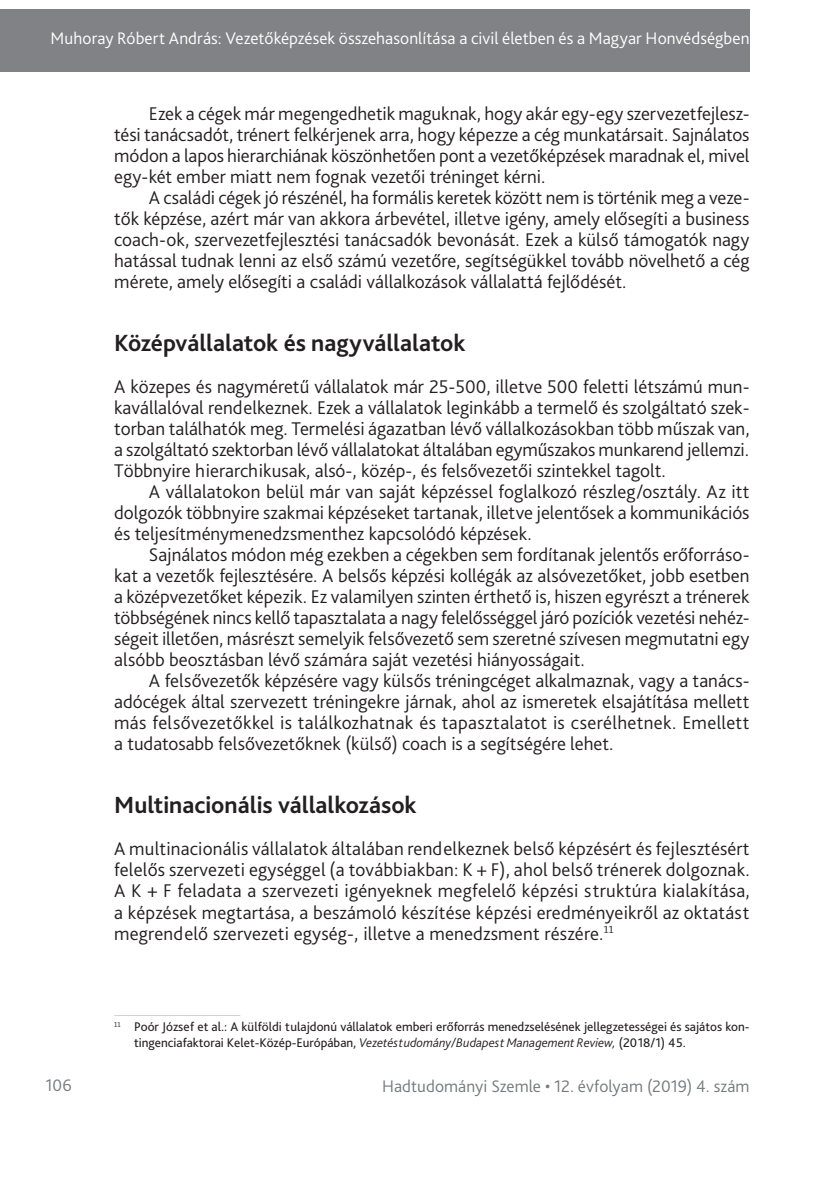
<style>
.page{position:relative;width:834px;height:1181px;background:#fff}
.page>*{position:absolute;margin:0;border:0;box-sizing:border-box;transform-origin:0 0}
._1_1__Head{font:700 24.5px "Bliss Pro";letter-spacing:-.005em;color:#231f20}
._1__Body_copy{font:300 19.25px/21px "Bliss Pro";color:#231f20;text-align:justify}
._2__Body_copy_1st_pa{font:300 19.25px/21px "Bliss Pro";color:#231f20;text-align:justify}
.t1{font:300 17.5px "Bliss Pro";letter-spacing:.01em;color:#fff}
.t2{font:300 17.5px "Bliss Pro";letter-spacing:.005em;color:#767a7c}
.Lábjegyzet{font:13.12px/15.8px "Bliss Pro";color:#231f20}
.s1{font-weight:300;font-style:italic}
</style>
<div class="page">
<div style="left:0;top:9px;width:749px;height:63px;background:#808285"></div>
<hr style="left:114px;top:1015px;width:126px;height:1px;background:#d1d2d4">
<p class="t1" style="left:51px;top:27px;width:700px">Muhoray Róbert András: Vezetőképzések összehasonlítása a civil életben és a Magyar Honvédségben</p>
<p class="_1__Body_copy" style="left:114px;top:103px;width:636px;text-indent:35px">Ezek a cégek már megengedhetik maguknak, hogy akár egy-egy szervezetfejlesz&shy;tési tanácsadót, trénert felkérjenek arra, hogy képezze a cég munkatársait. Sajnálatos módon a lapos hierarchiának köszönhetően pont a vezetőképzések maradnak el, mivel egy-két ember miatt nem fognak vezetői tréninget kérni.</p>
<p class="_1__Body_copy" style="left:114px;top:187px;width:636px;text-indent:35px">A családi cégek jó részénél, ha formális keretek között nem is történik meg a veze&shy;tők képzése, azért már van akkora árbevétel, illetve igény, amely elősegíti a business coach-ok, szervezetfejlesztési tanácsadók bevonását. Ezek a külső támogatók nagy hatással tudnak lenni az első számú vezetőre, segítségükkel tovább növelhető a cég mérete, amely elősegíti a családi vállalkozások vállalattá fejlődését.</p>
<p class="_1_1__Head" style="left:114px;top:328px;width:353px">Középvállalatok és nagyvállalatok</p>
<p class="_2__Body_copy_1st_pa" style="left:114px;top:376px;width:636px">A közepes és nagyméretű vállalatok már 25-500, illetve 500 feletti létszámú mun&shy;kavállalóval rendelkeznek. Ezek a vállalatok leginkább a termelő és szolgáltató szek&shy;torban találhatók meg. Termelési ágazatban lévő vállalkozásokban több műszak van, a szolgáltató szektorban lévő vállalatokat általában egyműszakos munkarend jellemzi.<br>Többnyire hierarchikusak, alsó-, közép-, és felsővezetői szintekkel tagolt.</p>
<p class="_1__Body_copy" style="left:114px;top:481px;width:636px;text-indent:35px">A vállalatokon belül már van saját képzéssel foglalkozó részleg/osztály. Az itt dolgozók többnyire szakmai képzéseket tartanak, illetve jelentősek a kommunikációs és teljesítménymenedzsmenthez kapcsolódó képzések.</p>
<p class="_1__Body_copy" style="left:114px;top:544px;width:636px;text-indent:35px">Sajnálatos módon még ezekben a cégekben sem fordítanak jelentős erőforráso&shy;kat a vezetők fejlesztésére. A belsős képzési kollégák az alsóvezetőket, jobb esetben a középvezetőket képezik. Ez valamilyen szinten érthető is, hiszen egyrészt a trénerek többségének nincs kellő tapasztalata a nagy felelősséggel járó pozíciók vezetési nehéz&shy;ségeit illetően, másrészt semelyik felsővezető sem szeretné szívesen megmutatni egy alsóbb beosztásban lévő számára saját vezetési hiányosságait.</p>
<p class="_1__Body_copy" style="left:114px;top:670px;width:637px;text-indent:35px">A felsővezetők képzésére vagy külsős tréningcéget alkalmaznak, vagy a tanács&shy;adócégek által szervezett tréningekre járnak, ahol az ismeretek elsajátítása mellett más felsővezetőkkel is találkozhatnak és tapasztalatot is cserélhetnek. Emellett a tudatosabb felsővezetőknek (külső) coach is a segítségére lehet.</p>
<p class="_1_1__Head" style="left:114px;top:790px;width:304px">Multinacionális vállalkozások</p>
<p class="_2__Body_copy_1st_pa" style="left:114px;top:838px;width:637px">A multinacionális vállalatok általában rendelkeznek belső képzésért és fejlesztésért felelős szervezeti egységgel (a továbbiakban: K + F), ahol belső trénerek dolgoznak.<br>A K + F feladata a szervezeti igényeknek megfelelő képzési struktúra kialakítása, a képzések megtartása, a beszámoló készítése képzési eredményeikről az oktatást megrendelő szervezeti egység-, illetve a menedzsment részére.<sup>11</sup></p>
<p class="Lábjegyzet" style="left:134px;top:1018px;width:617px;text-indent:-20px"><sup>11</sup> Poór József et al.: A külföldi tulajdonú vállalatok emberi erőforrás menedzselésének jellegzetességei és sajátos kon&shy;tingenciafaktorai Kelet-Közép-Európában, <span class="s1">Vezetéstudomány/Budapest Management Review,</span> (2018/1) 45.</p>
<p class="t2" style="left:45px;top:1074px;width:28px">106</p>
<p class="t2" style="left:382px;top:1075px;width:369px">Hadtudományi Szemle • 12. évfolyam (2019) 4. szám</p>
</div>
